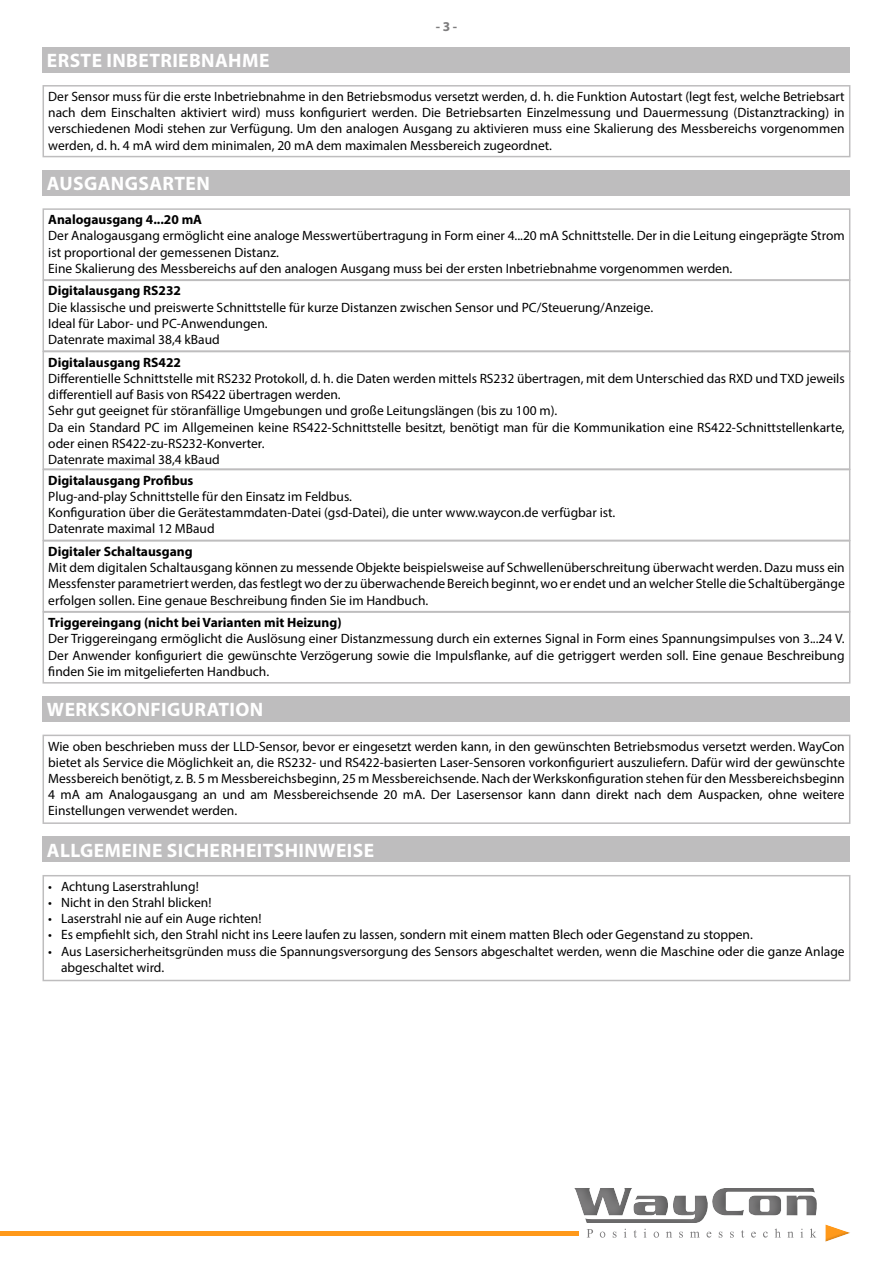
<style>
.page{position:relative;width:893px;height:1263px;background:#fff}
.page>*{position:absolute;margin:0;border:0;box-sizing:border-box;transform-origin:0 0}
.t1{font:700 19.5px "Myriad Pro";letter-spacing:.02em;color:#fff}
.t2{font:13.5px/16.2px "Myriad Pro";color:#000;text-align:justify}
.t3{font:700 13.5px "Myriad Pro";color:#000}
.t4{font:700 13.5px "Myriad Pro";color:#7d7c7d}
</style>
<div class="page">
<div style="left:43px;top:47px;width:807px;height:25px;background:#bebdbe"></div>
<div style="left:43px;top:85px;width:807px;height:72px;border:2px solid #bebdbe"></div>
<div style="left:43px;top:170px;width:807px;height:26px;background:#bebdbe"></div>
<div style="left:43px;top:208px;width:807px;height:73px;border:2px solid #bebdbe"></div>
<div style="left:43px;top:280px;width:807px;height:72px;border:2px solid #bebdbe"></div>
<div style="left:43px;top:351px;width:807px;height:119px;border:2px solid #bebdbe"></div>
<div style="left:43px;top:469px;width:807px;height:72px;border:2px solid #bebdbe"></div>
<div style="left:43px;top:540px;width:807px;height:72px;border:2px solid #bebdbe"></div>
<div style="left:43px;top:611px;width:807px;height:73px;border:2px solid #bebdbe"></div>
<div style="left:43px;top:696px;width:807px;height:26px;background:#bebdbe"></div>
<div style="left:43px;top:735px;width:807px;height:89px;border:2px solid #bebdbe"></div>
<div style="left:43px;top:837px;width:807px;height:25px;background:#bebdbe"></div>
<div style="left:43px;top:875px;width:807px;height:106px;border:2px solid #bebdbe"></div>
<div style="left:824px;top:1221px;width:28px;height:21px;background:#5e5f5f;opacity:.2"></div>
<svg style="left:574px;top:1188px;width:243px;height:50px"></svg>
<hr style="left:0;top:1231px;width:578px;height:4px;background:#ff991a">
<p class="t4" style="left:436px;top:18px;width:23px">- 3 -</p>
<p class="t1" style="left:47px;top:48px;width:224px">ERSTE INBETRIEBNAHME</p>
<p class="t2" style="left:48px;top:88px;width:798px">Der Sensor muss für die erste Inbetriebnahme in den Betriebsmodus versetzt werden, d. h. die Funktion Autostart (legt fest, welche Betriebsart nach dem Einschalten aktiviert wird) muss konfiguriert werden. Die Betriebsarten Einzelmessung und Dauermessung (Distanztracking) in verschiedenen Modi stehen zur Verfügung. Um den analogen Ausgang zu aktivieren muss eine Skalierung des Messbereichs vorgenommen werden, d. h. 4 mA wird dem minimalen, 20 mA dem maximalen Messbereich zugeordnet.</p>
<p class="t1" style="left:47px;top:171px;width:164px">AUSGANGSARTEN</p>
<p class="t3" style="left:48px;top:211px;width:155px">Analogausgang 4...20 mA</p>
<p class="t2" style="left:48px;top:228px;width:798px">Der Analogausgang ermöglicht eine analoge Messwertübertragung in Form einer 4...20 mA Schnittstelle. Der in die Leitung eingeprägte Strom ist proportional der gemessenen Distanz.</p>
<p class="t2" style="left:48px;top:260px;width:686px">Eine Skalierung des Messbereichs auf den analogen Ausgang muss bei der ersten Inbetriebnahme vorgenommen werden.</p>
<p class="t3" style="left:48px;top:282px;width:134px">Digitalausgang RS232</p>
<p class="t2" style="left:48px;top:299px;width:606px">Die klassische und preiswerte Schnittstelle für kurze Distanzen zwischen Sensor und PC/Steuerung/Anzeige.</p>
<p class="t2" style="left:48px;top:315px;width:221px">Ideal für Labor- und PC-Anwendungen.</p>
<p class="t2" style="left:48px;top:331px;width:173px">Datenrate maximal 38,4 kBaud</p>
<p class="t3" style="left:48px;top:353px;width:134px">Digitalausgang RS422</p>
<p class="t2" style="left:48px;top:370px;width:798px">Differentielle Schnittstelle mit RS232 Protokoll, d. h. die Daten werden mittels RS232 übertragen, mit dem Unterschied das RXD und TXD jeweils differentiell auf Basis von RS422 übertragen werden.</p>
<p class="t2" style="left:48px;top:402px;width:511px">Sehr gut geeignet für störanfällige Umgebungen und große Leitungslängen (bis zu 100 m).</p>
<p class="t2" style="left:48px;top:419px;width:798px">Da ein Standard PC im Allgemeinen keine RS422-Schnittstelle besitzt, benötigt man für die Kommunikation eine RS422-Schnittstellenkarte, oder einen RS422-zu-RS232-Konverter.</p>
<p class="t2" style="left:48px;top:451px;width:173px">Datenrate maximal 38,4 kBaud</p>
<p class="t3" style="left:48px;top:471px;width:147px">Digitalausgang Profibus</p>
<p class="t2" style="left:48px;top:488px;width:305px">Plug-and-play Schnittstelle für den Einsatz im Feldbus.</p>
<p class="t2" style="left:48px;top:504px;width:569px">Konfiguration über die Gerätestammdaten-Datei (gsd-Datei), die unter www.waycon.de verfügbar ist.</p>
<p class="t2" style="left:48px;top:520px;width:168px">Datenrate maximal 12 MBaud</p>
<p class="t3" style="left:48px;top:543px;width:146px">Digitaler Schaltausgang</p>
<p class="t2" style="left:48px;top:559px;width:798px">Mit dem digitalen Schaltausgang können zu messende Objekte beispielsweise auf Schwellenüberschreitung überwacht werden. Dazu muss ein Messfenster parametriert werden, das festlegt wo der zu überwachende Bereich beginnt, wo er endet und an welcher Stelle die Schaltübergänge erfolgen sollen. Eine genaue Beschreibung finden Sie im Handbuch.</p>
<p class="t3" style="left:48px;top:614px;width:295px">Triggereingang (nicht bei Varianten mit Heizung)</p>
<p class="t2" style="left:48px;top:630px;width:798px">Der Triggereingang ermöglicht die Auslösung einer Distanzmessung durch ein externes Signal in Form eines Spannungsimpulses von 3...24 V.<br>Der Anwender konfiguriert die gewünschte Verzögerung sowie die Impulsflanke, auf die getriggert werden soll. Eine genaue Beschreibung finden Sie im mitgelieferten Handbuch.</p>
<p class="t1" style="left:47px;top:697px;width:218px">WERKSKONFIGURATION</p>
<p class="t2" style="left:48px;top:738px;width:798px">Wie oben beschrieben muss der LLD-Sensor, bevor er eingesetzt werden kann, in den gewünschten Betriebsmodus versetzt werden. WayCon bietet als Service die Möglichkeit an, die RS232- und RS422-basierten Laser-Sensoren vorkonfiguriert auszuliefern. Dafür wird der gewünschte Messbereich benötigt, z. B. 5 m Messbereichsbeginn, 25 m Messbereichsende. Nach der Werkskonfiguration stehen für den Messbereichsbeginn 4 mA am Analogausgang an und am Messbereichsende 20 mA. Der Lasersensor kann dann direkt nach dem Auspacken, ohne weitere Einstellungen verwendet werden.</p>
<p class="t1" style="left:47px;top:837px;width:329px">ALLGEMEINE SICHERHEITSHINWEISE</p>
<p class="t2" style="left:48px;top:878px;width:152px">• Achtung Laserstrahlung!</p>
<p class="t2" style="left:48px;top:894px;width:165px">• Nicht in den Strahl blicken!</p>
<p class="t2" style="left:48px;top:910px;width:215px">• Laserstrahl nie auf ein Auge richten!</p>
<p class="t2" style="left:48px;top:926px;width:706px">• Es empfiehlt sich, den Strahl nicht ins Leere laufen zu lassen, sondern mit einem matten Blech oder Gegenstand zu stoppen.</p>
<p class="t2" style="left:61px;top:943px;width:785px;text-indent:-13px">• Aus Lasersicherheitsgründen muss die Spannungsversorgung des Sensors abgeschaltet werden, wenn die Maschine oder die ganze Anlage abgeschaltet wird.</p>
</div>
